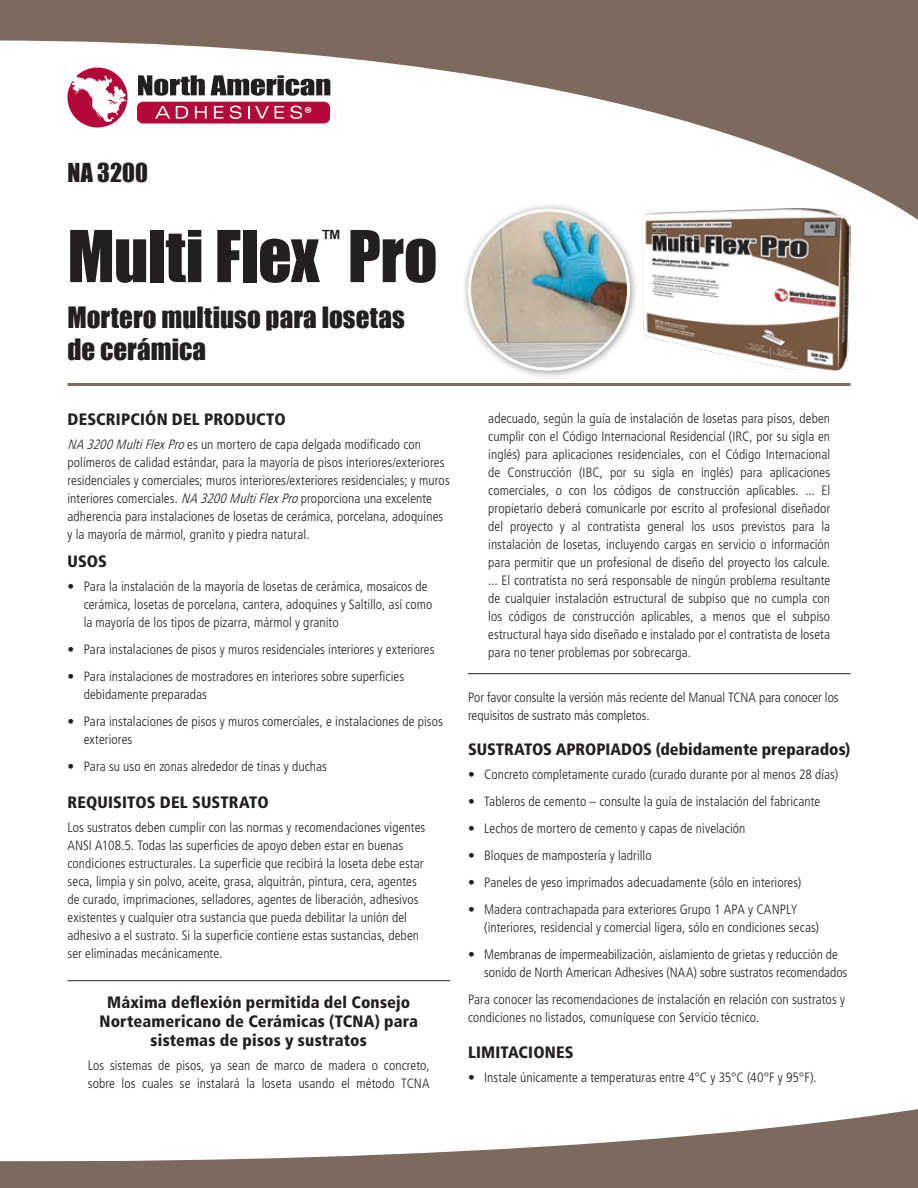
<style>
.page{position:relative;width:918px;height:1188px;background:#fff}
.page>*{position:absolute;margin:0;border:0;box-sizing:border-box;transform-origin:0 0}
.t1{font:66px "Impact";letter-spacing:-.01em;color:#231f20}
.t2{font:27px/32.4px "Impact";color:#231f20}
.t3{font:24px "Impact";color:#231f20}
.t4{font:22.8px "Impact";color:#231f20}
.t5{font:700 17.7px "Myriad Pro";color:#fff}
.t6{font:900 condensed 16.5px/18.8px "Frutiger LT Std";letter-spacing:.01em;color:#231f20;text-align:center}
.t7{font:300 condensed 13.5px/18px "Frutiger LT Std";letter-spacing:.005em;color:#231f20}
.s1{font-style:italic}
</style>
<div class="page">
<hr style="left:68px;top:980px;width:382px;height:1px;background:#231f20">
<svg style="left:0;top:0;width:918px;height:230px"></svg>
<svg style="left:0;top:1109px;width:918px;height:79px;fill:#7c6a5e"></svg>
<div style="left:68px;top:68px;width:60px;height:60px;background:#b30838;border-radius:50%"></div>
<svg style="left:138px;top:75px;width:67px;height:21px"></svg>
<svg style="left:211px;top:75px;width:119px;height:21px"></svg>
<svg style="left:70px;top:75px;width:57px;height:47px"></svg>
<div style="left:137px;top:102px;width:193px;height:21px;background:#b30838;border-radius:6px"></div>
<svg style="left:155px;top:106px;width:15px;height:13px"></svg>
<svg style="left:176px;top:106px;width:12px;height:13px"></svg>
<svg style="left:195px;top:106px;width:12px;height:13px"></svg>
<svg style="left:214px;top:106px;width:10px;height:13px"></svg>
<svg style="left:230px;top:106px;width:12px;height:13px"></svg>
<svg style="left:248px;top:106px;width:21px;height:13px"></svg>
<svg style="left:275px;top:106px;width:9px;height:13px"></svg>
<svg style="left:290px;top:106px;width:12px;height:13px"></svg>
<div style="left:461px;top:202px;width:177px;height:177px;background:#231f20;opacity:.45"></div>
<img style="left:470px;top:210px;width:158px;height:159px;border-radius:80px">
<div style="left:468px;top:209px;width:162px;height:162px;border:3px solid #fff;border-radius:50%"></div>
<img style="left:642px;top:209px;width:208px;height:162px">
<hr style="left:468px;top:673px;width:382px;height:1px;background:#231f20">
<svg style="left:65px;top:140px;width:86px;height:51px"></svg>
<hr style="left:68px;top:383px;width:782px;height:3px;background:#7c6a5e">
<h3 class="t5" style="left:304px;top:101px;width:10px">®</h3>
<h3 class="t3" style="left:68px;top:154px;width:82px">NA 3200</h3>
<h1 class="t1" style="left:68px;top:205px;width:372px">Multi Flex Pro</h1>
<h3 class="t4" style="left:322px;top:222px;width:19px">™</h3>
<h2 class="t2" style="left:68px;top:301px;width:339px">Mortero multiuso para losetas de cerámica</h2>
<p class="t6" style="left:68px;top:410px;width:220px">DESCRIPCIÓN DEL PRODUCTO</p>
<p class="t7" style="left:67px;top:436px;width:384px"><span class="s1">NA3200MultiFlexPro</span>es un mortero de capa delgada modificado con polímeros de calidad estándar, para la mayoría de pisos interiores/exteriores residenciales y comerciales; muros interiores/exteriores residenciales; y muros interiores comerciales. <span class="s1">NA3200MultiFlexPro</span>proporciona una excelente adherencia para instalaciones de losetas de cerámica, porcelana, adoquines y la mayoría de mármol, granito y piedra natural<span class="s1">.</span></p>
<p class="t6" style="left:68px;top:552px;width:41px">USOS</p>
<p class="t7" style="left:84px;top:578px;width:350px;text-indent:-16px">• Para la instalación de la mayoría de losetas de cerámica, mosaicos de cerámica, losetas de porcelana, cantera, adoquines y Saltillo, así como la mayoría de los tipos de pizarra, mármol y granito</p>
<p class="t7" style="left:68px;top:641px;width:369px">• Para instalaciones de pisos y muros residenciales interiores y exteriores</p>
<p class="t7" style="left:84px;top:668px;width:322px;text-indent:-16px">• Para instalaciones de mostradores en interiores sobre superficies debidamente preparadas</p>
<p class="t7" style="left:84px;top:713px;width:361px;text-indent:-16px">• Para instalaciones de pisos y muros comerciales, e instalaciones de pisos exteriores</p>
<p class="t7" style="left:68px;top:758px;width:261px">• Para su uso en zonas alrededor de tinas y duchas</p>
<p class="t6" style="left:68px;top:793px;width:203px">REQUISITOS DEL SUSTRATO</p>
<p class="t7" style="left:68px;top:818px;width:359px">Los sustratos deben cumplir con las normas y recomendaciones vigentes ANSI A108.5. Todas las superficies de apoyo deben estar en buenas condiciones estructurales. La superficie que recibirá la loseta debe estar seca, limpia y sin polvo, aceite, grasa, alquitrán, pintura, cera, agentes de curado, imprimaciones, selladores, agentes de liberación, adhesivos existentes y cualquier otra sustancia que pueda debilitar la unión del adhesivo a el sustrato. Si la superficie contiene estas sustancias, deben ser eliminadas mecánicamente.</p>
<p class="t6" style="left:100px;top:993px;width:320px">Máxima deflexión permitida del Consejo<br>Norteamericano de Cerámicas (TCNA) para sistemas de pisos y sustratos</p>
<p class="t7" style="left:88px;top:1056px;width:343px">Los sistemas de pisos, ya sean de marco de madera o concreto, sobre los cuales se instalará la loseta usando el método TCNA</p>
<p class="t7" style="left:488px;top:410px;width:344px;text-align:justify">adecuado, según la guía de instalación de losetas para pisos, deben cumplir con el Código Internacional Residencial (IRC, por su sigla en inglés) para aplicaciones residenciales, con el Código Internacional de Construcción (IBC, por su sigla en inglés) para aplicaciones comerciales, o con los códigos de construcción aplicables. ... El propietario deberá comunicarle por escrito al profesional diseñador del proyecto y al contratista general los usos previstos para la instalación de losetas, incluyendo cargas en servicio o información para permitir que un profesional de diseño del proyecto los calcule. ... El contratista no será responsable de ningún problema resultante de cualquier instalación estructural de subpiso que no cumpla con los códigos de construcción aplicables, a menos que el subpiso estructural haya sido diseñado e instalado por el contratista de loseta para no tener problemas por sobrecarga.</p>
<p class="t7" style="left:468px;top:689px;width:372px">Por favor consulte la versión más reciente del Manual TCNA para conocer los requisitos de sustrato más completos.</p>
<p class="t6" style="left:468px;top:739px;width:384px">SUSTRATOS APROPIADOS (debidamente preparados)</p>
<p class="t7" style="left:468px;top:765px;width:372px">• Concreto completamente curado (curado durante por al menos 28 días)</p>
<p class="t7" style="left:468px;top:792px;width:354px">• Tableros de cemento – consulte la guía de instalación del fabricante</p>
<p class="t7" style="left:468px;top:819px;width:279px">• Lechos de mortero de cemento y capas de nivelación</p>
<p class="t7" style="left:468px;top:846px;width:185px">• Bloques de mampostería y ladrillo</p>
<p class="t7" style="left:468px;top:873px;width:335px">• Paneles de yeso imprimados adecuadamente (sólo en interiores)</p>
<p class="t7" style="left:484px;top:900px;width:336px;text-indent:-16px">• Madera contrachapada para exteriores Grupo 1 APA y CANPLY (interiores, residencial y comercial ligera, sólo en condiciones secas)</p>
<p class="t7" style="left:484px;top:945px;width:365px;text-indent:-16px">• Membranas de impermeabilización, aislamiento de grietas y reducción de sonido de North American Adhesives (NAA) sobre sustratos recomendados</p>
<p class="t7" style="left:468px;top:990px;width:379px">Para conocer las recomendaciones de instalación en relación con sustratos y condiciones no listados, comuníquese con Servicio técnico.</p>
<p class="t6" style="left:468px;top:1043px;width:107px">LIMITACIONES</p>
<p class="t7" style="left:468px;top:1069px;width:350px">• Instale únicamente a temperaturas entre 4°C y 35°C (40°F y 95°F).</p>
</div>
